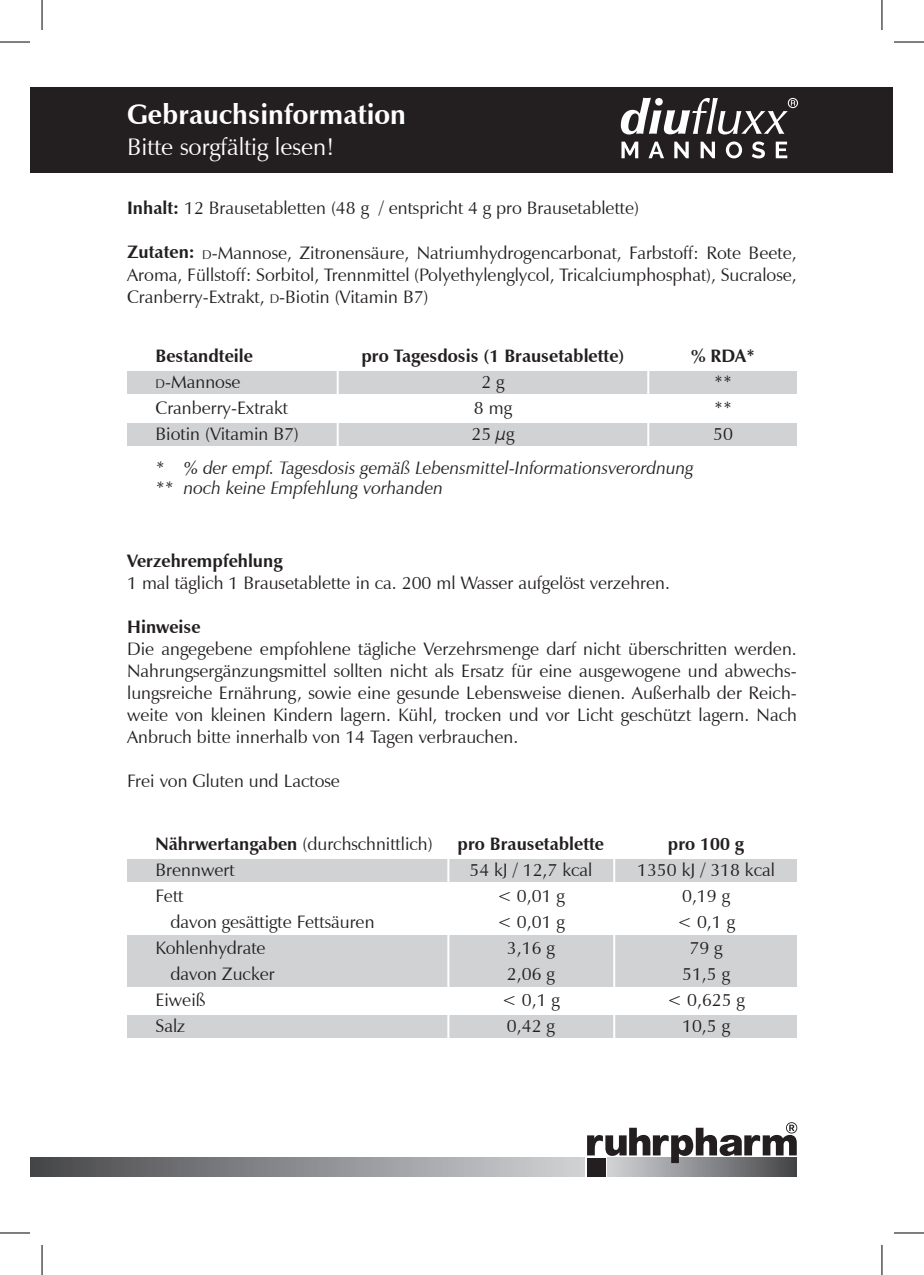
<style>
.page{position:relative;width:924px;height:1275px;background:#fff}
.page>*{position:absolute;margin:0;border:0;box-sizing:border-box;transform-origin:0 0}
.t1{font:700 28px "Zapf Humanist 601 BT";color:#fff}
.t2{font:24px "Zapf Humanist 601 BT";color:#fff}
.t3{font:18px/26px "Zapf Humanist 601 BT";color:#231f20;text-align:justify}
.t4{font:italic 18px/20px "Zapf Humanist 601 BT";color:#231f20}
.t5{font:700 18px "Zapf Humanist 601 BT";color:#231f20}
.s1{font-weight:700}
.s2{font-size:12.6px}
</style>
<div class="page">
<div style="left:31px;top:87px;width:861px;height:85px;background:#231f20"></div>
<svg style="left:620px;top:98px;width:177px;height:36px"></svg>
<svg style="left:621px;top:142px;width:17px;height:16px"></svg>
<svg style="left:648px;top:142px;width:15px;height:16px"></svg>
<svg style="left:674px;top:142px;width:14px;height:16px"></svg>
<svg style="left:700px;top:142px;width:14px;height:16px"></svg>
<svg style="left:725px;top:141px;width:16px;height:17px"></svg>
<svg style="left:751px;top:141px;width:13px;height:17px"></svg>
<svg style="left:775px;top:142px;width:12px;height:16px"></svg>
<div style="left:127px;top:371px;width:669px;height:23px;background:#d1d2d4"></div>
<div style="left:127px;top:423px;width:669px;height:23px;background:#d1d2d4"></div>
<hr style="left:336px;top:362px;width:2px;height:92px;background:#fff">
<hr style="left:647px;top:362px;width:2px;height:92px;background:#fff">
<div style="left:127px;top:935px;width:669px;height:51px;background:#d1d2d4"></div>
<div style="left:127px;top:1015px;width:669px;height:22px;background:#d1d2d4"></div>
<div style="left:127px;top:859px;width:669px;height:22px;background:#d1d2d4"></div>
<hr style="left:447px;top:849px;width:2px;height:191px;background:#fff">
<hr style="left:613px;top:849px;width:2px;height:191px;background:#fff">
<div style="left:607px;top:1158px;width:189px;height:18px;background:linear-gradient(to right,#d3d4d8,#454648)"></div>
<div style="left:31px;top:1158px;width:553px;height:18px;background:linear-gradient(to right,#47484a,#d2d3d6)"></div>
<div style="left:586px;top:1158px;width:19px;height:18px;background:#231f20"></div>
<svg style="left:586px;top:1122px;width:210px;height:41px"></svg>
<hr style="left:0;top:42px;width:30px;height:1px;background:#000">
<hr style="left:893px;top:42px;width:30px;height:1px;background:#000">
<hr style="left:0;top:1232px;width:30px;height:1px;background:#000">
<hr style="left:893px;top:1232px;width:30px;height:1px;background:#000">
<hr style="left:42px;top:0;width:1px;height:30px;background:#000">
<hr style="left:42px;top:1245px;width:1px;height:30px;background:#000">
<hr style="left:881px;top:0;width:1px;height:30px;background:#000">
<hr style="left:881px;top:1245px;width:1px;height:30px;background:#000">
<h1 class="t1" style="left:127px;top:97px;width:280px">Gebrauchsinformation</h1>
<h2 class="t2" style="left:127px;top:132px;width:208px">Bitte sorgfältig lesen!</h2>
<p class="t3" style="left:127px;top:195px;width:513px"><span class="s1">Inhalt:</span> 12 Brausetabletten (48 g / entspricht 4 g pro Brausetablette)</p>
<p class="t3" style="left:127px;top:241px;width:671px;line-height:22px"><span class="s1">Zutaten:</span> <span class="s2">d</span>-Mannose, Zitronensäure, Natriumhydrogencarbonat, Farbstoff: Rote Beete, Aroma, Füllstoff: Sorbitol, Trennmittel (Polyethylenglycol, Tricalciumphosphat), Sucralose, Cranberry-Extrakt, <span class="s2">d</span>-Biotin (Vitamin B7)</p>
<p class="t3" style="left:155px;top:343px;width:145px;text-align:left"><span class="s1">Bestandteile </span><span class="s2">d</span>-Mannose<br>Cranberry-Extrakt<br>Biotin (Vitamin B7)</p>
<p class="t5" style="left:361px;top:344px;width:264px">pro Tagesdosis (1 Brausetablette)</p>
<p class="t3" style="left:471px;top:369px;width:44px;text-align:center">2 g<br>8 mg<br>25 µg</p>
<p class="t5" style="left:690px;top:345px;width:65px">% RDA*</p>
<p class="t3" style="left:712px;top:369px;width:21px">** ** 50</p>
<p class="t4" style="left:155px;top:458px;width:539px">* % der empf. Tagesdosis gemäß Lebensmittel-Informationsverordnung ** noch keine Empfehlung vorhanden</p>
<p class="t5" style="left:127px;top:549px;width:157px">Verzehrempfehlung</p>
<p class="t3" style="left:127px;top:569px;width:544px">1 mal täglich 1 Brausetablette in ca. 200 ml Wasser aufgelöst verzehren.</p>
<p class="t5" style="left:127px;top:615px;width:75px">Hinweise</p>
<p class="t3" style="left:127px;top:637px;width:670px;line-height:22px">Die angegebene empfohlene tägliche Verzehrsmenge darf nicht überschritten werden.<br>Nahrungsergänzungsmittel sollten nicht als Ersatz für eine ausgewogene und abwechs&shy;lungsreiche Ernährung, sowie eine gesunde Lebensweise dienen. Außerhalb der Reich&shy;weite von kleinen Kindern lagern. Kühl, trocken und vor Licht geschützt lagern. Nach Anbruch bitte innerhalb von 14 Tagen verbrauchen.</p>
<p class="t3" style="left:127px;top:767px;width:214px">Frei von Gluten und Lactose</p>
<p class="t3" style="left:155px;top:830px;width:278px"><span class="s1">Nährwertangaben</span> (durchschnittlich)</p>
<p class="t3" style="left:155px;top:856px;width:80px">Brennwert</p>
<p class="t3" style="left:155px;top:882px;width:29px">Fett</p>
<p class="t3" style="left:170px;top:908px;width:206px">davon gesättigte Fettsäuren</p>
<p class="t3" style="left:155px;top:934px;width:112px">Kohlenhydrate</p>
<p class="t3" style="left:170px;top:960px;width:106px">davon Zucker</p>
<p class="t3" style="left:155px;top:986px;width:52px">Eiweiß</p>
<p class="t3" style="left:155px;top:1012px;width:31px">Salz</p>
<p class="t5" style="left:457px;top:832px;width:148px">pro Brausetablette</p>
<p class="t3" style="left:469px;top:856px;width:124px;text-align:center">54 kJ / 12,7 kcal &lt; 0,01 g<br>&lt; 0,01 g<br>3,16 g<br>2,06 g<br>&lt; 0,1 g<br>0,42 g</p>
<p class="t5" style="left:667px;top:832px;width:78px">pro 100 g</p>
<p class="t3" style="left:637px;top:856px;width:139px;text-align:center">1350 kJ / 318 kcal<br>0,19 g<br>&lt; 0,1 g<br>79 g<br>51,5 g<br>&lt; 0,625 g<br>10,5 g</p>
</div>
